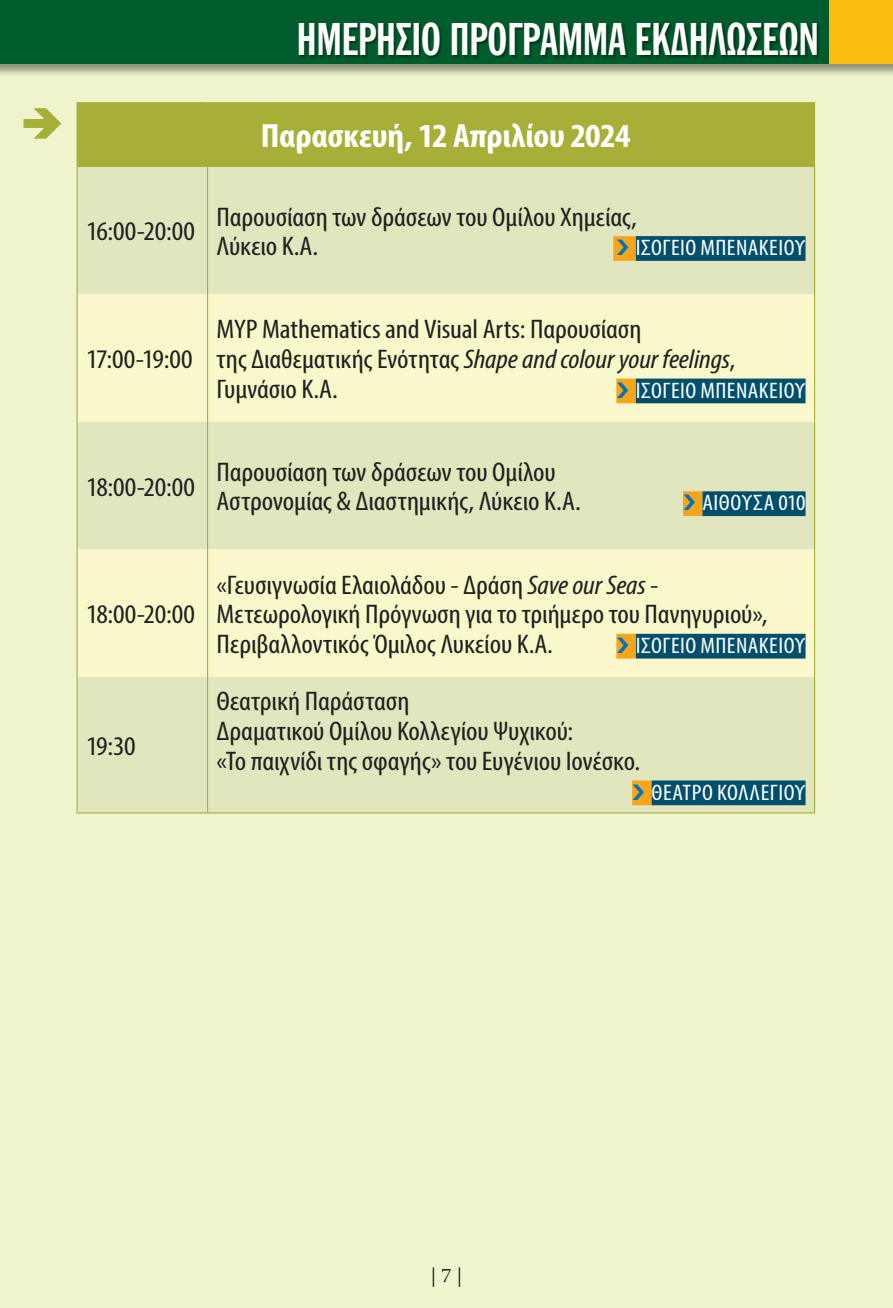
<style>
.page{position:relative;width:893px;height:1308px;background:#fff}
.page>*{position:absolute;margin:0;border:0;box-sizing:border-box;transform-origin:0 0}
.t1{font:800 45px "HLIAIA Con";color:#fff}
.t2{font:700 condensed 33.75px "Myriad Pro";letter-spacing:-.01em;color:#fff;scale:1.08 1}
.t3{font:condensed 27px/29.7px "Myriad Pro";letter-spacing:-.005em;color:#231f20;scale:1.11 1}
.t4{font:condensed 22.5px "Myriad Pro";letter-spacing:.02em;color:#fff;scale:1.08 1}
.t5{font:20.25px "Warnock Pro";color:#231f20}
.s1{font-style:italic}
</style>
<div class="page">
<div style="left:0;top:0;width:893px;height:1307px;background:#f0f4cd"></div>
<div style="left:0;top:0;width:893px;height:64px;background:#005b2d"></div>
<div style="left:829px;top:0;width:64px;height:64px;background:#fdbc12"></div>
<img style="left:300px;top:24px;width:519px;height:34px">
<div style="left:77px;top:103px;width:737px;height:63px;background:#a7af38"></div>
<div style="left:78px;top:167px;width:736px;height:645px;background:#e2e6be"></div>
<svg style="left:78px;top:294px;width:736px;height:383px;fill:#f9f8ca"></svg>
<hr style="left:207px;top:294px;width:1px;height:128px;background:#a7af38">
<hr style="left:207px;top:422px;width:1px;height:127px;background:#a7af38">
<hr style="left:207px;top:549px;width:1px;height:128px;background:#a7af38">
<hr style="left:207px;top:677px;width:1px;height:135px;background:#a7af38">
<hr style="left:77px;top:166px;width:131px;height:1px;background:#a7af38">
<hr style="left:208px;top:166px;width:607px;height:1px;background:#a7af38">
<hr style="left:207px;top:167px;width:1px;height:127px;background:#a7af38">
<hr style="left:77px;top:102px;width:131px;height:1px;background:#a7af38">
<hr style="left:208px;top:102px;width:607px;height:1px;background:#a7af38">
<hr style="left:814px;top:103px;width:1px;height:63px;background:#a7af38">
<hr style="left:77px;top:167px;width:1px;height:127px;background:#a7af38">
<hr style="left:814px;top:167px;width:1px;height:127px;background:#a7af38">
<hr style="left:77px;top:294px;width:1px;height:128px;background:#a7af38">
<hr style="left:814px;top:294px;width:1px;height:128px;background:#a7af38">
<hr style="left:77px;top:422px;width:1px;height:127px;background:#a7af38">
<hr style="left:814px;top:422px;width:1px;height:127px;background:#a7af38">
<hr style="left:77px;top:549px;width:1px;height:128px;background:#a7af38">
<hr style="left:814px;top:549px;width:1px;height:128px;background:#a7af38">
<hr style="left:77px;top:677px;width:1px;height:135px;background:#a7af38">
<hr style="left:814px;top:677px;width:1px;height:135px;background:#a7af38">
<hr style="left:77px;top:812px;width:131px;height:1px;background:#a7af38">
<hr style="left:208px;top:812px;width:607px;height:1px;background:#a7af38">
<div style="left:613px;top:236px;width:23px;height:25px;background:#f9a51b"></div>
<div style="left:636px;top:236px;width:169px;height:25px;background:#014f6b"></div>
<div style="left:616px;top:378px;width:20px;height:25px;background:#f9a51b"></div>
<div style="left:636px;top:378px;width:169px;height:25px;background:#014f6b"></div>
<div style="left:683px;top:491px;width:19px;height:25px;background:#f9a51b"></div>
<div style="left:702px;top:491px;width:103px;height:25px;background:#014f6b"></div>
<div style="left:616px;top:634px;width:20px;height:24px;background:#f9a51b"></div>
<div style="left:636px;top:634px;width:169px;height:24px;background:#014f6b"></div>
<div style="left:632px;top:780px;width:20px;height:25px;background:#f9a51b"></div>
<div style="left:652px;top:780px;width:153px;height:25px;background:#014f6b"></div>
<h1 class="t1" style="left:297px;top:15px;width:523px">ΗΜΕΡΗΣΙΟ ΠΡΟΓΡΑΜΜΑ ΕΚΔΗΛΩΣΕΩΝ</h1>
<p class="t3" style="left:86px;top:216px;width:99px">16:00-20:00</p>
<p class="t2" style="left:261px;top:115px;width:344px">Παρασκευή, 12 Απριλίου 2024</p>
<p class="t3" style="left:217px;top:201px;width:380px">Παρουσίαση των δράσεων του Ομίλου Χημείας,<br>Λύκειο Κ.Α.</p>
<p class="t4" style="left:636px;top:234px;width:158px">IΣΟΓΕΙΟ ΜΠΕΝΑΚΕΙΟΥ</p>
<p class="t3" style="left:86px;top:344px;width:97px">17:00-19:00</p>
<p class="t3" style="left:217px;top:314px;width:469px">MYP Mathematics and Visual Arts: Παρουσίαση<br>της Διαθεματικής Ενότητας <span class="s1">Shape and colour your feelings</span>,<br>Γυμνάσιο Κ.Α.</p>
<p class="t4" style="left:636px;top:377px;width:158px">ΙΣΟΓΕΙΟ ΜΠΕΝΑΚΕΙΟΥ</p>
<p class="t3" style="left:86px;top:471px;width:100px">18:00-20:00</p>
<p class="t3" style="left:217px;top:456px;width:330px">Παρουσίαση των δράσεων του Ομίλου<br>Αστρονομίας &amp; Διαστημικής, Λύκειο Κ.A.</p>
<p class="t4" style="left:702px;top:489px;width:97px">ΑΙΘΟΥΣΑ 010</p>
<p class="t3" style="left:86px;top:599px;width:100px">18:00-20:00</p>
<p class="t3" style="left:86px;top:731px;width:46px">19:30</p>
<p class="t3" style="left:217px;top:569px;width:498px">«Γευσιγνωσία Ελαιολάδου - Δράση <span class="s1">Save οur Seas</span> -<br>Μετεωρολογική Πρόγνωση για το τριήμερο του Πανηγυριού»,<br>Περιβαλλοντικός Όμιλος Λυκείου Κ.Α.</p>
<p class="t4" style="left:636px;top:632px;width:158px">ΙΣΟΓΕΙΟ ΜΠΕΝΑΚΕΙΟΥ</p>
<p class="t3" style="left:217px;top:686px;width:383px">Θεατρική Παράσταση<br>Δραματικού Ομίλου Κολλεγίου Ψυχικού:<br>«Το παιχνίδι της σφαγής» του Ευγένιου Ιονέσκο.</p>
<p class="t4" style="left:652px;top:778px;width:144px">ΘΕΑΤΡΟ ΚΟΛΛΕΓΙΟΥ</p>
<p class="t5" style="left:430px;top:1263px;width:34px">| 7 |</p>
</div>
